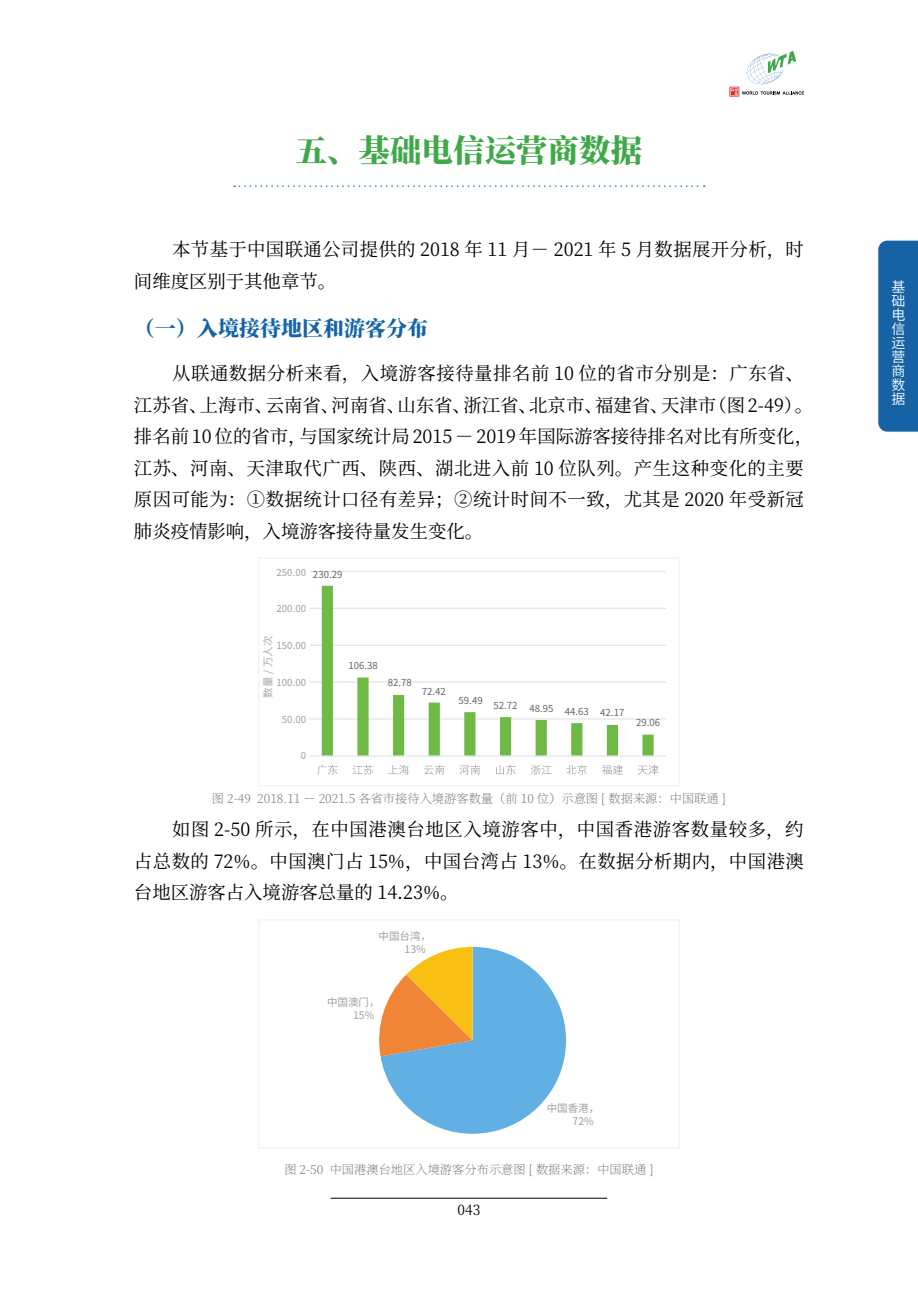
<style>
.page{position:relative;width:918px;height:1290px;background:#fff}
.page>*{position:absolute;margin:0;border:0;box-sizing:border-box;transform-origin:0 0}
.t1{font:800 31.5px "Source Han Serif CN";color:#3fa849}
.t2{font:800 21px "Source Han Serif CN";color:#1563a5}
.t3{font:18.38px/31.5px "Source Han Serif CN";letter-spacing:.02em;color:#000}
.t4{font:14px/14px "Source Han Sans CN";color:#fff;text-align:justify}
.t5{font:14px "Source Han Serif CN";color:#000}
.t6{font:200 12.25px "Source Han Serif CN";color:#727171}
.t7{font:10.5px/12.6px "Source Han Sans CN";color:#9fa0a0}
.t8{font:10.5px "Source Han Sans CN";color:#9fa0a0}
.t9{font:9.62px "Source Han Sans CN";color:#656464}
.t10{font:9.62px "Source Han Sans CN";color:#9fa0a0}
.s1{color:#656464}
</style>
<div class="page">
<svg style="left:234px;top:185px;width:471px;height:2px"></svg>
<svg style="left:379px;top:947px;width:187px;height:187px"></svg>
<div style="left:258px;top:919px;width:422px;height:230px;border:1px solid #f2f3f3"></div>
<hr style="left:309px;top:718px;width:357px;height:2px;background:#e6e6e6">
<hr style="left:309px;top:681px;width:357px;height:2px;background:#e6e6e6">
<hr style="left:309px;top:644px;width:357px;height:2px;background:#e6e6e6">
<hr style="left:309px;top:608px;width:357px;height:1px;background:#e6e6e6">
<hr style="left:309px;top:571px;width:357px;height:1px;background:#e6e6e6">
<svg style="left:322px;top:586px;width:331px;height:169px"></svg>
<hr style="left:309px;top:755px;width:357px;height:2px;background:#e6e6e6">
<svg style="left:317px;top:765px;width:21px;height:10px"></svg>
<svg style="left:352px;top:765px;width:21px;height:10px"></svg>
<svg style="left:388px;top:765px;width:21px;height:10px"></svg>
<svg style="left:424px;top:765px;width:20px;height:10px"></svg>
<svg style="left:459px;top:765px;width:21px;height:10px"></svg>
<svg style="left:496px;top:765px;width:20px;height:10px"></svg>
<svg style="left:531px;top:765px;width:20px;height:10px"></svg>
<svg style="left:566px;top:764px;width:21px;height:11px"></svg>
<svg style="left:602px;top:765px;width:21px;height:10px"></svg>
<svg style="left:638px;top:764px;width:20px;height:11px"></svg>
<div style="left:258px;top:557px;width:422px;height:229px;border:1px solid #f2f3f3"></div>
<div style="left:878px;top:241px;width:40px;height:191px;background:#1563a5"></div>
<hr style="left:331px;top:1198px;width:276px;height:1px;background:#000">
<svg style="left:729px;top:51px;width:75px;height:46px"></svg>
<h1 class="t1" style="left:296px;top:134px;width:348px">五、基础电信运营商数据</h1>
<p class="t3" style="left:134px;top:233px;width:671px;text-indent:38px">本节基于中国联通公司提供的 2018 年 11 月－ 2021 年 5 月数据展开分析，时间维度区别于其他章节。</p>
<p class="t2" style="left:134px;top:318px;width:295px">（一）入境接待地区和游客分布</p>
<p class="t3" style="left:134px;top:358px;width:680px;text-indent:38px">从联通数据分析来看，入境游客接待量排名前 10 位的省市分别是：广东省、江苏省、上海市、云南省、河南省、山东省、浙江省、北京市、福建省、天津市（图 2-49）。排名前 10 位的省市，与国家统计局 2015 － 2019 年国际游客接待排名对比有所变化，江苏、河南、天津取代广西、陕西、湖北进入前 10 位队列。产生这种变化的主要原因可能为：①数据统计口径有差异；②统计时间不一致，尤其是 2020 年受新冠肺炎疫情影响，入境游客接待量发生变化。</p>
<p class="t10" style="left:277px;top:567px;width:67px">250.00 <span class="s1">230.29</span></p>
<p class="t10" style="left:277px;top:603px;width:31px">200.00</p>
<p class="t10" style="left:277px;top:640px;width:31px">150.00</p>
<p class="t10" style="left:277px;top:677px;width:31px">100.00</p>
<p class="t10" style="left:282px;top:713px;width:26px">50.00</p>
<p class="t10" style="left:301px;top:750px;width:7px">0</p>
<p class="t8" style="left:262px;top:697px;width:63px;rotate:-90deg">数量 / 万人次</p>
<p class="t9" style="left:348px;top:660px;width:31px">106.38</p>
<p class="t9" style="left:388px;top:677px;width:26px">82.78</p>
<p class="t9" style="left:422px;top:686px;width:26px">72.42</p>
<p class="t9" style="left:458px;top:695px;width:26px">59.49</p>
<p class="t9" style="left:493px;top:700px;width:26px">52.72</p>
<p class="t9" style="left:529px;top:705px;width:96px">48.95 44.63 42.17</p>
<p class="t9" style="left:636px;top:717px;width:26px">29.06</p>
<p class="t6" style="left:212px;top:792px;width:515px">图 2-49 2018.11 － 2021.5 各省市接待入境游客数量（前 10 位）示意图 [ 数据来源：中国联通 ]</p>
<p class="t3" style="left:134px;top:813px;width:671px;text-align:justify;text-indent:38px">如图 2-50 所示，在中国港澳台地区入境游客中，中国香港游客数量较多，约占总数的 72%。中国澳门占 15%，中国台湾占 13%。在数据分析期内，中国港澳台地区游客占入境游客总量的 14.23%。</p>
<p class="t7" style="left:404px;top:930px;width:28px;text-indent:-26px">中国台湾，<br>13%</p>
<p class="t7" style="left:353px;top:996px;width:28px;text-indent:-26px">中国澳门，<br>15%</p>
<p class="t7" style="left:572px;top:1102px;width:28px;text-indent:-26px">中国香港，<br>72%</p>
<p class="t6" style="left:284px;top:1163px;width:371px">图 2-50 中国港澳台地区入境游客分布示意图 [ 数据来源：中国联通 ]</p>
<p class="t5" style="left:457px;top:1203px;width:24px">043</p>
<p class="t4" style="left:891px;top:280px;width:15px">基础电信运营商数据</p>
</div>
